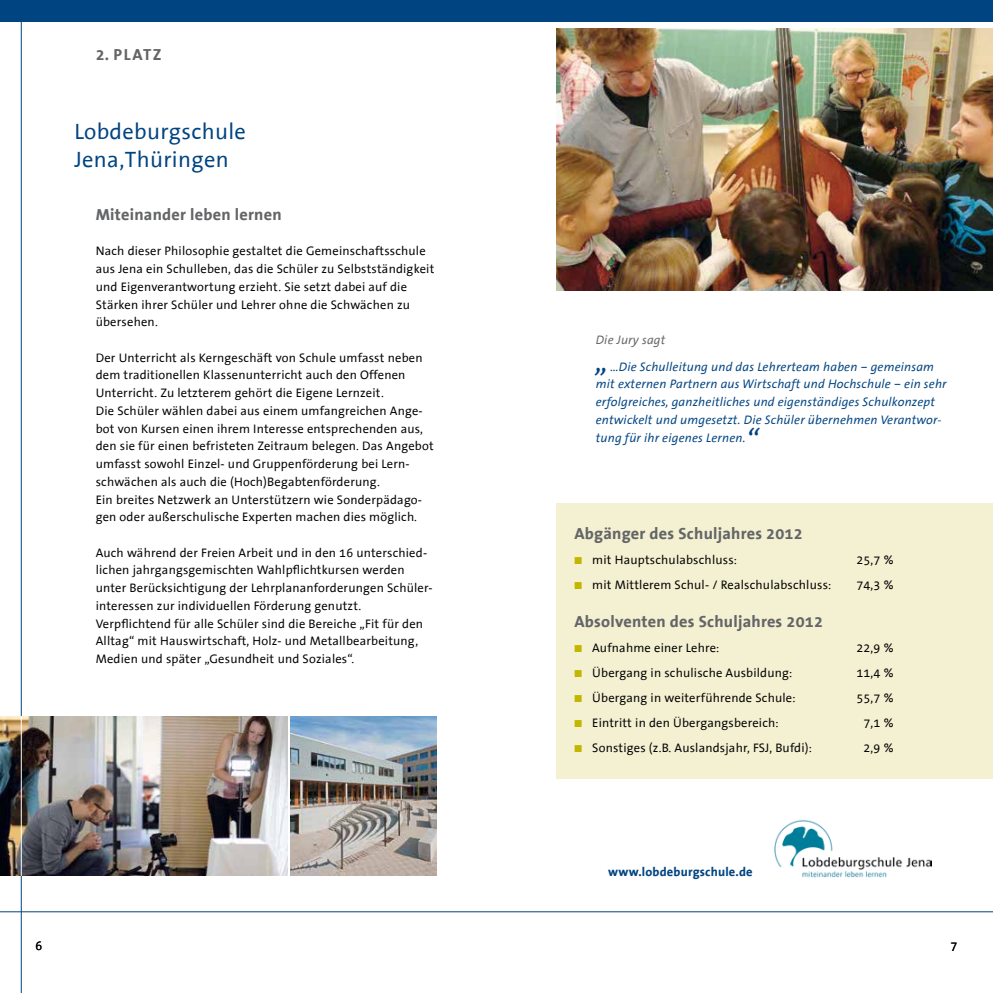
<style>
.page{position:relative;width:993px;height:993px;background:#fff}
.page>*{position:absolute;margin:0;border:0;box-sizing:border-box;transform-origin:0 0}
.t1{font:italic 30px "The Sans Correspondence";color:#004481}
.t2{font:22.5px/27.5px "The Sans Correspondence";letter-spacing:.015em;color:#004481}
.t3{font:700 16.25px "The Sans Correspondence";letter-spacing:.015em;color:#646567}
.t4{font:12.5px/17.8px "The Sans Correspondence";letter-spacing:.015em;color:#000}
.t5{font:italic 12.5px/17.8px "The Sans Correspondence";letter-spacing:.015em;color:#004481}
.t6{font:700 12.5px "The Sans Correspondence";letter-spacing:.015em;color:#004481}
.t7{font:italic 12.5px "The Sans Correspondence";letter-spacing:.015em;color:#646567}
.s1{color:#c3b600}
</style>
<div class="page">
<div style="left:556px;top:503px;width:436px;height:275px;background:#f4f0d2"></div>
<div style="left:0;top:0;width:992px;height:21px;background:#004481"></div>
<hr style="left:21px;top:0;width:1px;height:992px;background:#004481">
<img style="left:556px;top:28px;width:436px;height:263px">
<hr style="left:0;top:911px;width:992px;height:1px;background:#004481">
<img style="left:0;top:716px;width:287px;height:159px">
<hr style="left:21px;top:716px;width:1px;height:159px;background:#fff">
<img style="left:291px;top:716px;width:145px;height:159px">
<img style="left:774px;top:820px;width:157px;height:57px">
<h3 class="t3" style="left:96px;top:46px;width:67px">2. PLATZ</h3>
<h2 class="t2" style="left:74px;top:118px;width:173px">Lobdeburgschule<br>Jena,Thüringen</h2>
<h3 class="t3" style="left:96px;top:205px;width:187px">Miteinander leben lernen</h3>
<p class="t4" style="left:96px;top:242px;width:340px">Nach dieser Philosophie gestaltet die Gemeinschaftsschule aus Jena ein Schulleben, das die Schüler zu Selbstständigkeit und Eigenverantwortung erzieht. Sie setzt dabei auf die Stärken ihrer Schüler und Lehrer ohne die Schwächen zu übersehen.</p>
<p class="t4" style="left:96px;top:349px;width:339px">Der Unterricht als Kerngeschäft von Schule umfasst neben dem traditionellen Klassenunterricht auch den Offenen Unterricht. Zu letzterem gehört die Eigene Lernzeit.<br>Die Schüler wählen dabei aus einem umfangreichen Ange&shy;bot von Kursen einen ihrem Interesse entsprechenden aus, den sie für einen befristeten Zeitraum belegen. Das Angebot umfasst sowohl Einzel- und Gruppenförderung bei Lern&shy;schwächen als auch die (Hoch)Begabtenförderung.<br>Ein breites Netzwerk an Unterstützern wie Sonderpädago&shy;gen oder außerschulische Experten machen dies möglich.</p>
<p class="t4" style="left:96px;top:543px;width:338px">Auch während der Freien Arbeit und in den 16 unterschied&shy;lichen jahrgangsgemischten Wahlpflichtkursen werden unter Berücksichtigung der Lehrplananforderungen Schüler&shy;interessen zur individuellen Förderung genutzt.<br>Verpflichtend für alle Schüler sind die Bereiche „Fit für den Alltag“ mit Hauswirtschaft, Holz- und Metallbearbeitung, Medien und später „Gesundheit und Soziales“.</p>
<p class="t7" style="left:595px;top:332px;width:71px">Die Jury sagt</p>
<h1 class="t1" style="left:595px;top:343px;width:14px">„</h1>
<p class="t5" style="left:595px;top:357px;width:352px;text-indent:15px">…Die Schulleitung und das Lehrerteam haben – gemeinsam mit externen Partnern aus Wirtschaft und Hochschule – ein sehr erfolgreiches, ganzheitliches und eigenständiges Schulkonzept entwickelt und umgesetzt. Die Schüler übernehmen Verantwor&shy;tung für ihr eigenes Lernen.</p>
<h1 class="t1" style="left:745px;top:423px;width:14px">“</h1>
<h3 class="t3" style="left:574px;top:524px;width:230px">Abgänger des Schuljahres 2012</h3>
<p class="t4" style="left:574px;top:551px;width:164px"><span class="s1">■</span> mit Hauptschulabschluss:</p>
<p class="t4" style="left:856px;top:551px;width:39px">25,7 %</p>
<p class="t4" style="left:574px;top:575px;width:258px"><span class="s1">■</span> mit Mittlerem Schul- / Realschulabschluss:</p>
<p class="t4" style="left:856px;top:575px;width:39px">74,3 %</p>
<h3 class="t3" style="left:574px;top:612px;width:250px">Absolventen des Schuljahres 2012</h3>
<p class="t4" style="left:574px;top:639px;width:146px"><span class="s1">■</span> Aufnahme einer Lehre:</p>
<p class="t4" style="left:856px;top:639px;width:39px">22,9 %</p>
<p class="t4" style="left:574px;top:664px;width:219px"><span class="s1">■</span> Übergang in schulische Ausbildung:</p>
<p class="t4" style="left:856px;top:664px;width:39px">11,4 %</p>
<p class="t4" style="left:574px;top:689px;width:222px"><span class="s1">■</span> Übergang in weiterführende Schule:</p>
<p class="t4" style="left:856px;top:689px;width:39px">55,7 %</p>
<p class="t4" style="left:574px;top:713px;width:206px"><span class="s1">■</span> Eintritt in den Übergangsbereich:</p>
<p class="t4" style="left:863px;top:713px;width:32px">7,1 %</p>
<p class="t4" style="left:574px;top:738px;width:239px"><span class="s1">■</span> Sonstiges (z.B. Auslandsjahr, FSJ, Bufdi):</p>
<p class="t4" style="left:863px;top:738px;width:32px">2,9 %</p>
<p class="t6" style="left:608px;top:864px;width:146px">www.lobdeburgschule.de</p>
<p class="t4" style="left:35px;top:937px;width:8px">6</p>
<p class="t4" style="left:950px;top:937px;width:8px">7</p>
</div>
